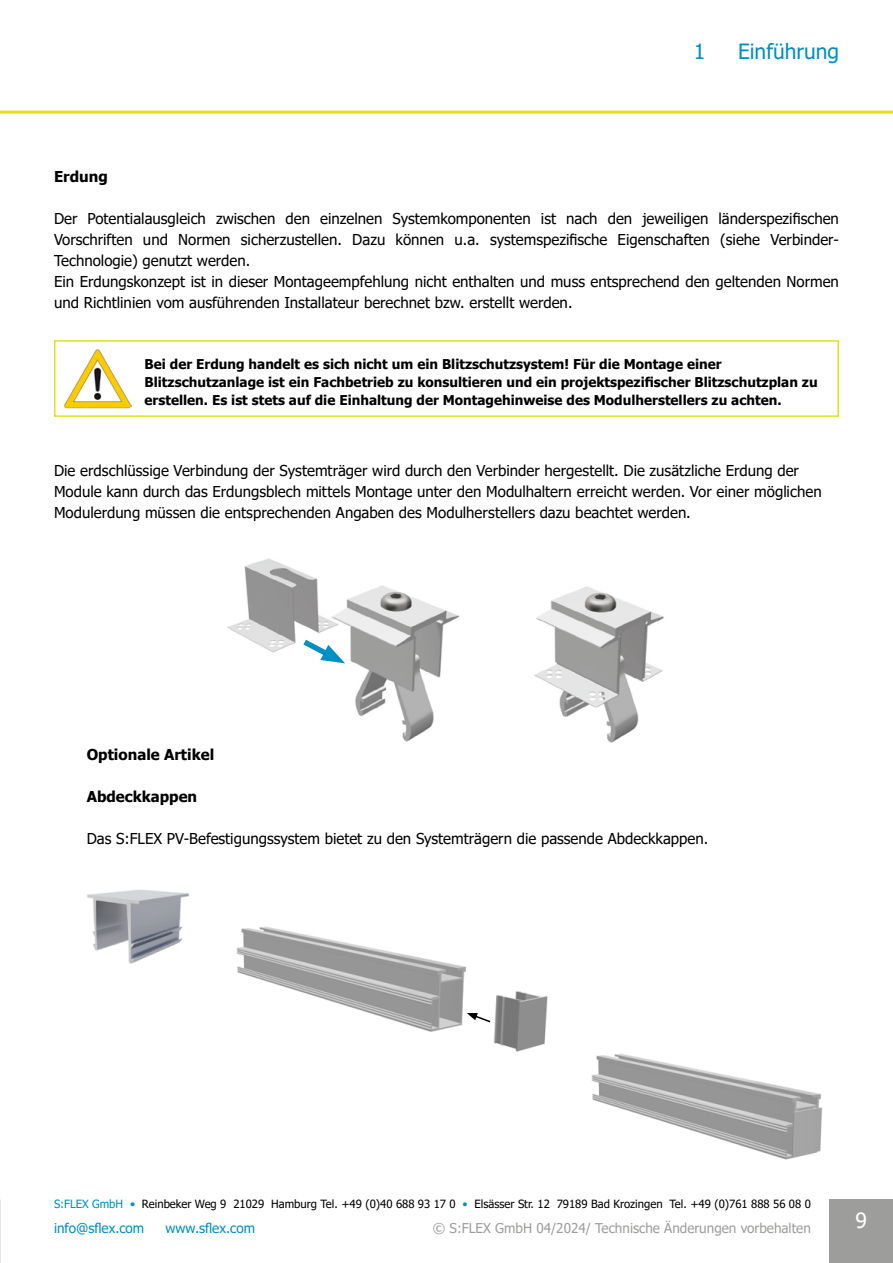
<style>
.page{position:relative;width:893px;height:1263px;background:#fff}
.page>*{position:absolute;margin:0;border:0;box-sizing:border-box;transform-origin:0 0}
.t1{font:21px "Tahoma";color:#008fc3}
.t2{font:21px "Tahoma";color:#fff}
.t3{font:15px/21px "Tahoma";color:#000}
.t4{font:700 15px "Tahoma";color:#000}
.t5{font:700 13.5px/18px "Tahoma";color:#000}
.t6{font:13.5px "Tahoma";color:#9d9d9c}
.t7{font:13.5px "Tahoma";color:#008fc3}
.t8{font:11.4px "Tahoma";color:#000}
.s1{color:#008fc3}
</style>
<div class="page">
<div style="left:829px;top:1199px;width:64px;height:64px;background:#9d9d9c"></div>
<hr style="left:0;top:111px;width:893px;height:3px;background:#e2df1f">
<div style="left:54px;top:340px;width:785px;height:77px;border:2px solid #e2df1f"></div>
<img style="left:64px;top:349px;width:68px;height:60px">
<img style="left:534px;top:586px;width:130px;height:156px">
<img style="left:227px;top:558px;width:232px;height:184px">
<svg style="left:297px;top:635px;width:48px;height:29px"></svg>
<img style="left:87px;top:889px;width:103px;height:75px">
<img style="left:236px;top:926px;width:312px;height:126px">
<svg style="left:467px;top:1013px;width:25px;height:10px"></svg>
<img style="left:591px;top:1054px;width:232px;height:106px">
<h1 class="t1" style="left:694px;top:37px;width:13px">1</h1>
<h1 class="t1" style="left:738px;top:37px;width:103px">Einführung</h1>
<p class="t4" style="left:54px;top:166px;width:55px">Erdung</p>
<p class="t3" style="left:54px;top:208px;width:786px">Der Potentialausgleich zwischen den einzelnen Systemkomponenten ist nach den jeweiligen länderspezifischen Vorschriften und Normen sicherzustellen. Dazu können u.a. systemspezifische Eigenschaften (siehe Verbinder-Technologie) genutzt werden.<br>Ein Erdungskonzept ist in dieser Montageempfehlung nicht enthalten und muss entsprechend den geltenden Normen und Richtlinien vom ausführenden Installateur berechnet bzw. erstellt werden.</p>
<p class="t5" style="left:145px;top:355px;width:675px">Bei der Erdung handelt es sich nicht um ein Blitzschutzsystem! Für die Montage einer<br>Blitzschutzanlage ist ein Fachbetrieb zu konsultieren und ein projektspezifischer Blitzschutzplan zu erstellen. Es ist stets auf die Einhaltung der Montagehinweise des Modulherstellers zu achten.</p>
<p class="t3" style="left:54px;top:460px;width:769px">Die erdschlüssige Verbindung der Systemträger wird durch den Verbinder hergestellt. Die zusätzliche Erdung der<br>Module kann durch das Erdungsblech mittels Montage unter den Modulhaltern erreicht werden. Vor einer möglichen<br>Modulerdung müssen die entsprechenden Angaben des Modulherstellers dazu beachtet werden.</p>
<p class="t4" style="left:87px;top:744px;width:129px">Optionale Artikel</p>
<p class="t4" style="left:87px;top:786px;width:112px">Abdeckkappen</p>
<p class="t3" style="left:87px;top:829px;width:623px">Das S:FLEX PV-Befestigungssystem bietet zu den Systemträgern die passende Abdeckkappen.</p>
<p class="t8" style="left:54px;top:1196px;width:758px"><span class="s1">S:FLEX GmbH •</span> Reinbeker Weg 9 21029 Hamburg Tel. +49 (0)40 688 93 17 0 <span class="s1">•</span> Elsässer Str. 12 79189 Bad Krozingen Tel. +49 (0)761 888 56 08 0</p>
<p class="t7" style="left:54px;top:1219px;width:92px">info@sflex.com</p>
<p class="t7" style="left:165px;top:1219px;width:91px">www.sflex.com</p>
<p class="t6" style="left:433px;top:1219px;width:380px">© S:FLEX GmbH 04/2024/ Technische Änderungen vorbehalten</p>
<h1 class="t2" style="left:855px;top:1206px;width:13px">9</h1>
</div>
